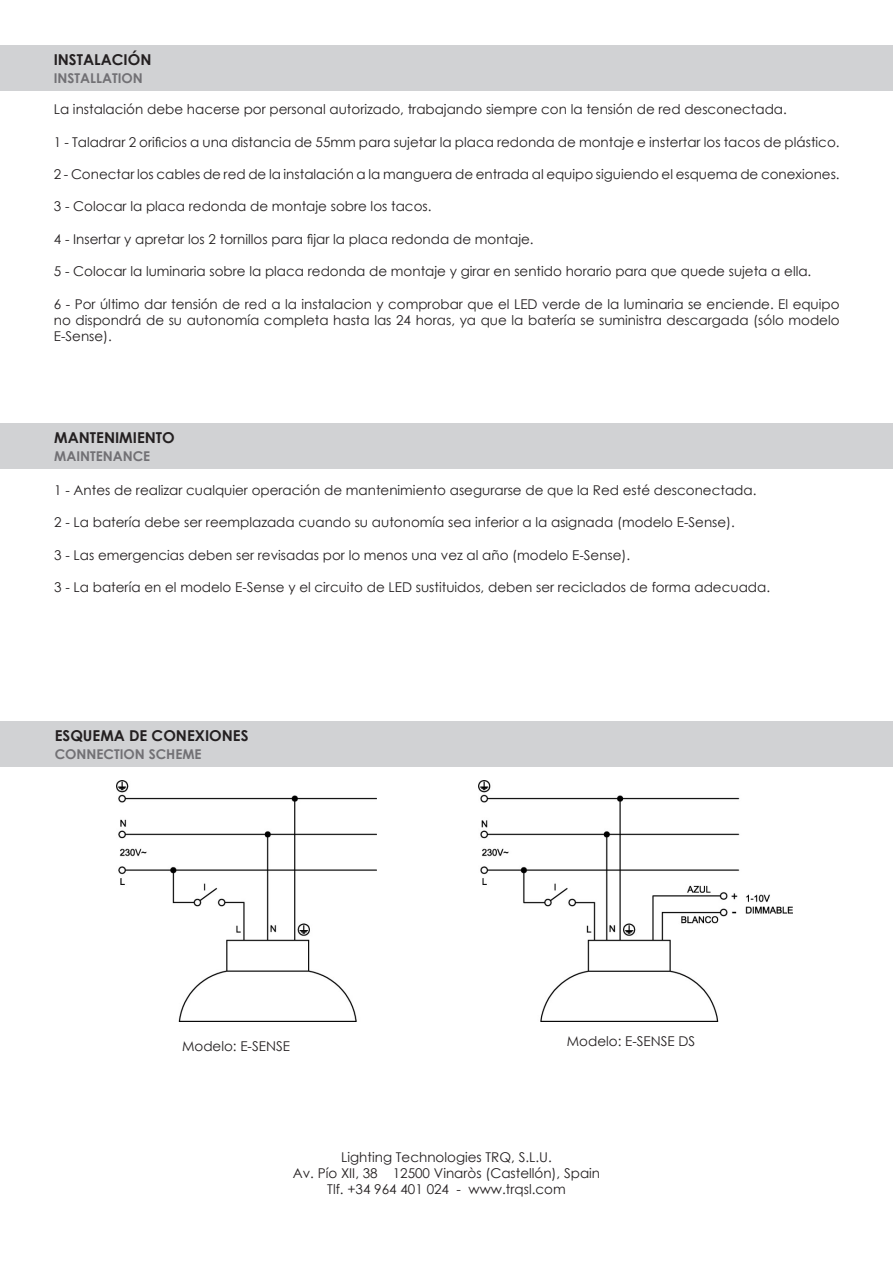
<style>
.page{position:relative;width:893px;height:1263px;background:#fff}
.page>*{position:absolute;margin:0;border:0;box-sizing:border-box;transform-origin:0 0}
._09_TABLE_BODY{font:700 15px "Century Gothic";color:#231f20}
.t1{font:13.5px/16.2px "Century Gothic";color:#231f20;text-align:justify}
._09_TABLE_BODY-2{font:700 13.5px "Century Gothic";color:#717074}
</style>
<div class="page">
<img style="left:116px;top:781px;width:261px;height:240px">
<img style="left:479px;top:781px;width:314px;height:240px">
<div style="left:0;top:423px;width:893px;height:46px;background:#d1d2d4"></div>
<div style="left:0;top:721px;width:893px;height:45px;background:#d1d2d4"></div>
<div style="left:0;top:45px;width:893px;height:45px;background:#d1d2d4"></div>
<p class="_09_TABLE_BODY" style="left:54px;top:48px;width:99px">INSTALACIÓN</p>
<p class="_09_TABLE_BODY-2" style="left:54px;top:68px;width:91px">INSTALLATION</p>
<p class="t1" style="left:54px;top:101px;width:735px">La instalación debe hacerse por personal autorizado, trabajando siempre con la tensión de red desconectada.</p>
<p class="t1" style="left:54px;top:133px;width:787px">1 - Taladrar 2 orificios a una distancia de 55mm para sujetar la placa redonda de montaje e instertar los tacos de plástico.</p>
<p class="t1" style="left:54px;top:166px;width:787px">2 - Conectar los cables de red de la instalación a la manguera de entrada al equipo siguiendo el esquema de conexiones.</p>
<p class="t1" style="left:54px;top:198px;width:379px">3 - Colocar la placa redonda de montaje sobre los tacos.</p>
<p class="t1" style="left:54px;top:231px;width:481px">4 - Insertar y apretar los 2 tornillos para fijar la placa redonda de montaje.</p>
<p class="t1" style="left:54px;top:263px;width:759px">5 - Colocar la luminaria sobre la placa redonda de montaje y girar en sentido horario para que quede sujeta a ella.</p>
<p class="t1" style="left:54px;top:295px;width:787px">6 - Por último dar tensión de red a la instalacion y comprobar que el LED verde de la luminaria se enciende. El equipo no dispondrá de su autonomía completa hasta las 24 horas, ya que la batería se suministra descargada (sólo modelo E-Sense).</p>
<p class="_09_TABLE_BODY" style="left:54px;top:426px;width:122px">MANTENIMIENTO</p>
<p class="_09_TABLE_BODY-2" style="left:54px;top:446px;width:98px">MAINTENANCE</p>
<p class="t1" style="left:54px;top:482px;width:704px">1 - Antes de realizar cualquier operación de mantenimiento asegurarse de que la Red esté desconectada.</p>
<p class="t1" style="left:54px;top:514px;width:682px">2 - La batería debe ser reemplazada cuando su autonomía sea inferior a la asignada (modelo E-Sense).</p>
<p class="t1" style="left:54px;top:546px;width:578px">3 - Las emergencias deben ser revisadas por lo menos una vez al año (modelo E-Sense).</p>
<p class="t1" style="left:54px;top:579px;width:717px">3 - La batería en el modelo E-Sense y el circuito de LED sustituidos, deben ser reciclados de forma adecuada.</p>
<p class="_09_TABLE_BODY" style="left:55px;top:724px;width:195px">ESQUEMA DE CONEXIONES</p>
<p class="_09_TABLE_BODY-2" style="left:55px;top:744px;width:148px">CONNECTION SCHEME</p>
<p class="t1" style="left:182px;top:1038px;width:109px">Modelo: E-SENSE</p>
<p class="t1" style="left:567px;top:1033px;width:130px">Modelo: E-SENSE DS</p>
<p class="t1" style="left:341px;top:1148px;width:212px">Lighting Technologies TRQ, S.L.U.</p>
<p class="t1" style="left:293px;top:1165px;width:309px">Av. Pío XII, 38 12500 Vinaròs (Castellón), Spain</p>
<p class="t1" style="left:327px;top:1181px;width:240px">Tlf. +34 964 401 024 - www.trqsl.com</p>
</div>
